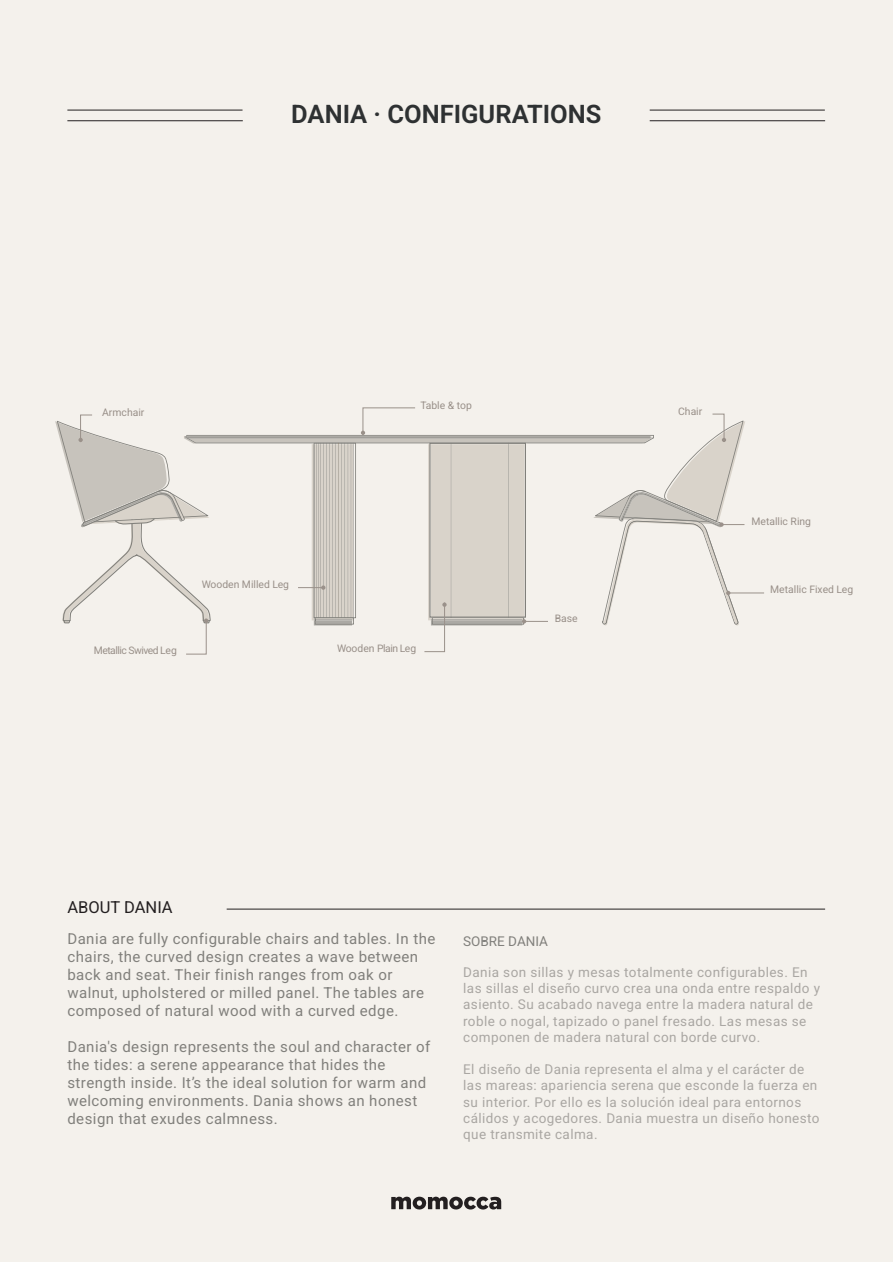
<style>
.page{position:relative;width:893px;height:1262px;background:#f4f1ec}
.page>*{position:absolute;margin:0;border:0;box-sizing:border-box;transform-origin:0 0}
.t1{font:600 25.5px "Heebo";color:#2e3132}
.t2{font:16.5px "Heebo";color:#231f20}
.t3{font:15px/18px "Heebo";letter-spacing:.03em;color:#81807c}
.t4{font:13.5px/16.2px "Heebo";letter-spacing:.03em;color:#aaa7a3}
.t5{font:13.5px "Heebo";color:#81807c}
.t6{font:10.35px "Heebo";color:#999089}
.t7{font:10.35px "Heebo";letter-spacing:-.05em;color:#999089}
.t8{font:10.35px "Heebo";letter-spacing:-.035em;color:#999089}
</style>
<div class="page">
<hr style="left:227px;top:908px;width:598px;height:1px;background:#231f20">
<svg style="left:391px;top:1196px;width:110px;height:13px"></svg>
<hr style="left:650px;top:110px;width:175px;height:1px;background:#231f20">
<hr style="left:650px;top:120px;width:175px;height:1px;background:#231f20">
<hr style="left:67px;top:110px;width:176px;height:1px;background:#231f20">
<hr style="left:67px;top:120px;width:176px;height:1px;background:#231f20">
<hr style="left:728px;top:592px;width:36px;height:1px;background:#9a918a">
<svg style="left:55px;top:407px;width:690px;height:248px"></svg>
<h1 class="t1" style="left:291px;top:97px;width:312px">DANIA · CONFIGURATIONS</h1>
<p class="t6" style="left:102px;top:405px;width:44px">Armchair</p>
<p class="t6" style="left:420px;top:398px;width:53px">Table &amp; top</p>
<p class="t6" style="left:678px;top:404px;width:26px">Chair</p>
<p class="t6" style="left:751px;top:514px;width:61px">Metallic Ring</p>
<p class="t6" style="left:202px;top:577px;width:89px">Wooden Milled Leg</p>
<p class="t6" style="left:770px;top:582px;width:84px">Metallic Fixed Leg</p>
<p class="t6" style="left:555px;top:611px;width:24px">Base</p>
<p class="t7" style="left:94px;top:643px;width:84px">Metallic Swived Leg</p>
<p class="t8" style="left:337px;top:641px;width:81px">Wooden Plain Leg</p>
<p class="t2" style="left:67px;top:895px;width:107px">ABOUT DANIA</p>
<p class="t3" style="left:67px;top:929px;width:370px">Dania are fully configurable chairs and tables. In the chairs, the curved design creates a wave between back and seat. Their finish ranges from oak or walnut, upholstered or milled panel. The tables are composed of natural wood with a curved edge.</p>
<p class="t3" style="left:67px;top:1037px;width:364px">Dania's design represents the soul and character of the tides: a serene appearance that hides the strength inside. It’s the ideal solution for warm and welcoming environments. Dania shows an honest design that exudes calmness.</p>
<p class="t5" style="left:463px;top:931px;width:86px">SOBRE DANIA</p>
<p class="t4" style="left:463px;top:964px;width:358px">Dania son sillas y mesas totalmente configurables. En las sillas el diseño curvo crea una onda entre respaldo y asiento. Su acabado navega entre la madera natural de roble o nogal, tapizado o panel fresado. Las mesas se componen de madera natural con borde curvo.</p>
<p class="t4" style="left:463px;top:1061px;width:358px">El diseño de Dania representa el alma y el carácter de las mareas: apariencia serena que esconde la fuerza en su interior. Por ello es la solución ideal para entornos cálidos y acogedores. Dania muestra un diseño honesto que transmite calma.</p>
</div>
